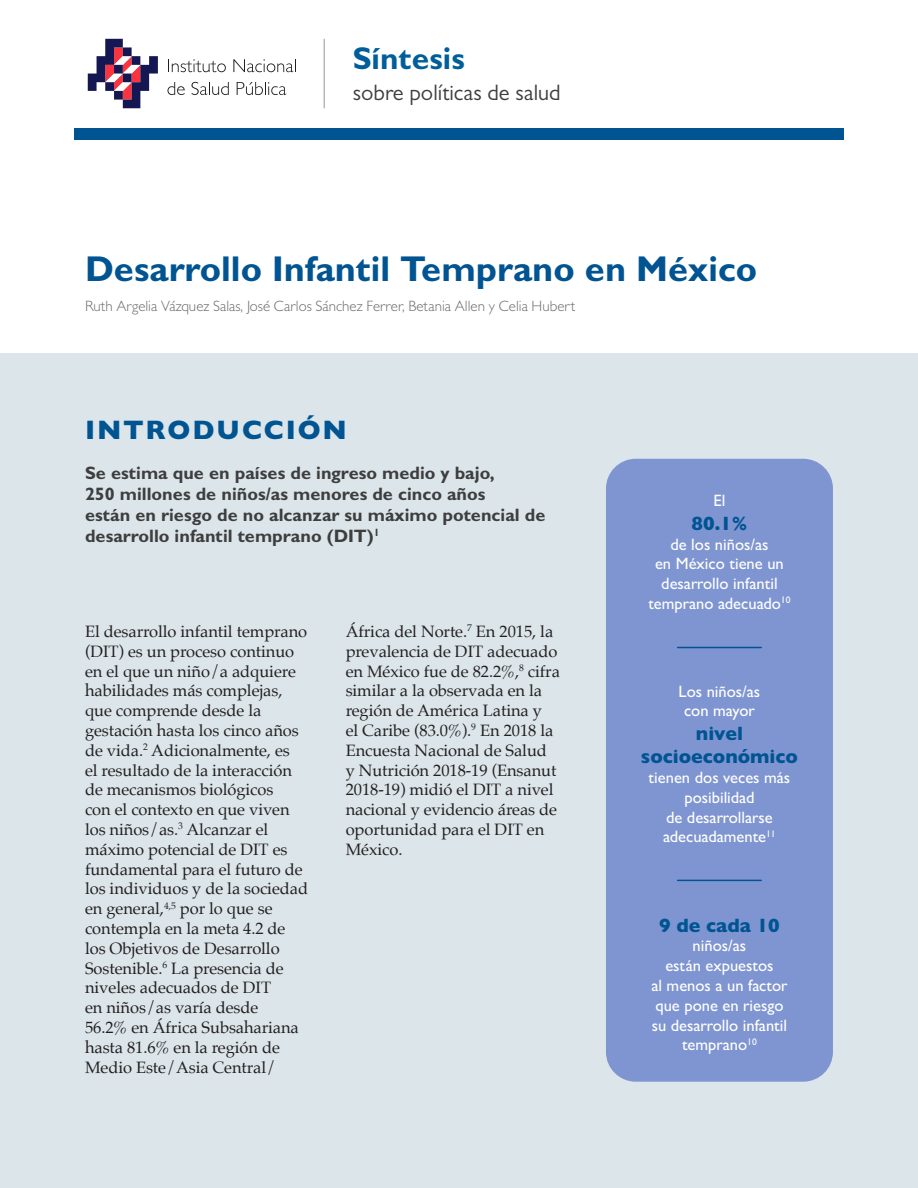
<style>
.page{position:relative;width:918px;height:1188px;background:#fff}
.page>*{position:absolute;margin:0;border:0;box-sizing:border-box;transform-origin:0 0}
.titulos{font:700 36px "Gill Sans";color:#005492}
.t1{font:700 31.5px "Gill Sans";color:#005e9b}
.subtitulos{font:800 27px "Gill Sans";letter-spacing:.075em;color:#005492}
.t2{font:22.5px "Gill Sans";color:#3e3e3f}
.Balazos{font:800 19.5px/23.4px "Gill Sans";color:#005492;text-align:center}
.subtitulo_resumen{font:700 18px/21px "Gill Sans";color:#3e3e3f}
.CT_bandera_primer_pa{font:16.5px/19.8px "Palatino";letter-spacing:-.005em;color:#231f20}
.Balazos-2{font:500 16.5px/19.8px "Gill Sans";color:#fff;text-align:center}
.autores{font:300 15px "Gill Sans";color:#6c6d70}
</style>
<div class="page">
<div style="left:74px;top:128px;width:770px;height:12px;background:#005492"></div>
<hr style="left:324px;top:39px;width:1px;height:69px;background:#939598">
<svg style="left:168px;top:59px;width:58px;height:13px"></svg>
<svg style="left:233px;top:59px;width:63px;height:13px"></svg>
<svg style="left:167px;top:82px;width:18px;height:13px"></svg>
<svg style="left:191px;top:82px;width:38px;height:13px"></svg>
<svg style="left:237px;top:82px;width:49px;height:13px"></svg>
<svg style="left:88px;top:39px;width:70px;height:69px"></svg>
<div style="left:0;top:353px;width:918px;height:835px;background:#dce6ea"></div>
<div style="left:606px;top:459px;width:227px;height:623px;background:#7f95d1;border-radius:30px"></div>
<hr style="left:678px;top:647px;width:83px;height:1px;background:#005492">
<hr style="left:678px;top:880px;width:83px;height:1px;background:#005492">
<h2 class="t1" style="left:353px;top:38px;width:114px">Síntesis</h2>
<h3 class="t2" style="left:353px;top:80px;width:210px">sobre políticas de salud</h3>
<p class="titulos" style="left:85px;top:246px;width:674px">Desarrollo Infantil Temprano en México</p>
<p class="autores" style="left:85px;top:297px;width:492px">Ruth Argelia Vázquez Salas, José Carlos Sánchez Ferrer, Betania Allen y Celia Hubert</p>
<p class="subtitulos" style="left:85px;top:414px;width:264px">INTRODUCCIÓN</p>
<p class="subtitulo_resumen" style="left:85px;top:462px;width:462px">Se estima que en países de ingreso medio y bajo,<br>250 millones de niños/as menores de cinco años<br>están en riesgo de no alcanzar su máximo potencial de desarrollo infantil temprano (DIT)<sup>1</sup></p>
<p class="CT_bandera_primer_pa" style="left:85px;top:621px;width:225px">El desarrollo infantil temprano (DIT) es un proceso continuo en el que un niño/a adquiere habilidades más complejas, que comprende desde la gestación hasta los cinco años de vida.<sup>2</sup> Adicionalmente, es<br>el resultado de la interacción de mecanismos biológicos<br>con el contexto en que viven los niños/as.<sup>3</sup> Alcanzar el máximo potencial de DIT es fundamental para el futuro de los individuos y de la sociedad en general,<sup>4,5</sup> por lo que se contempla en la meta 4.2 de los Objetivos de Desarrollo<br>Sostenible.<sup>6</sup> La presencia de niveles adecuados de DIT<br>en niños/as varía desde<br>56.2% en África Subsahariana hasta 81.6% en la región de<br>Medio Este/Asia Central/</p>
<p class="CT_bandera_primer_pa" style="left:346px;top:621px;width:216px">África del Norte.<sup>7</sup> En 2015, la prevalencia de DIT adecuado en México fue de 82.2%,<sup>8</sup> cifra similar a la observada en la región de América Latina y<br>el Caribe (83.0%).<sup>9</sup> En 2018 la<br>Encuesta Nacional de Salud y Nutrición 2018-19 (Ensanut<br>2018-19) midió el DIT a nivel nacional y evidencio áreas de oportunidad para el DIT en<br>México.</p>
<p class="Balazos-2" style="left:713px;top:491px;width:14px">El</p>
<p class="Balazos" style="left:692px;top:511px;width:57px">80.1%</p>
<p class="Balazos-2" style="left:670px;top:534px;width:100px">de los niños/as</p>
<p class="Balazos-2" style="left:648px;top:554px;width:144px">en México tiene un desarrollo infantil temprano adecuado<sup>10</sup></p>
<p class="Balazos-2" style="left:679px;top:681px;width:83px">Los niños/as</p>
<p class="Balazos-2" style="left:684px;top:701px;width:72px">con mayor</p>
<p class="Balazos" style="left:641px;top:722px;width:158px">nivel socioeconómico</p>
<p class="Balazos-2" style="left:649px;top:767px;width:143px">tienen dos veces más posibilidad</p>
<p class="Balazos-2" style="left:666px;top:807px;width:108px">de desarrollarse</p>
<p class="Balazos-2" style="left:663px;top:827px;width:114px">adecuadamente<sup>11</sup></p>
<p class="Balazos" style="left:659px;top:913px;width:122px">9 de cada 10</p>
<p class="Balazos-2" style="left:693px;top:936px;width:55px">niños/as</p>
<p class="Balazos-2" style="left:665px;top:956px;width:110px">están expuestos</p>
<p class="Balazos-2" style="left:651px;top:975px;width:138px">al menos a un factor que pone en riesgo su desarrollo infantil temprano<sup>10</sup></p>
</div>
